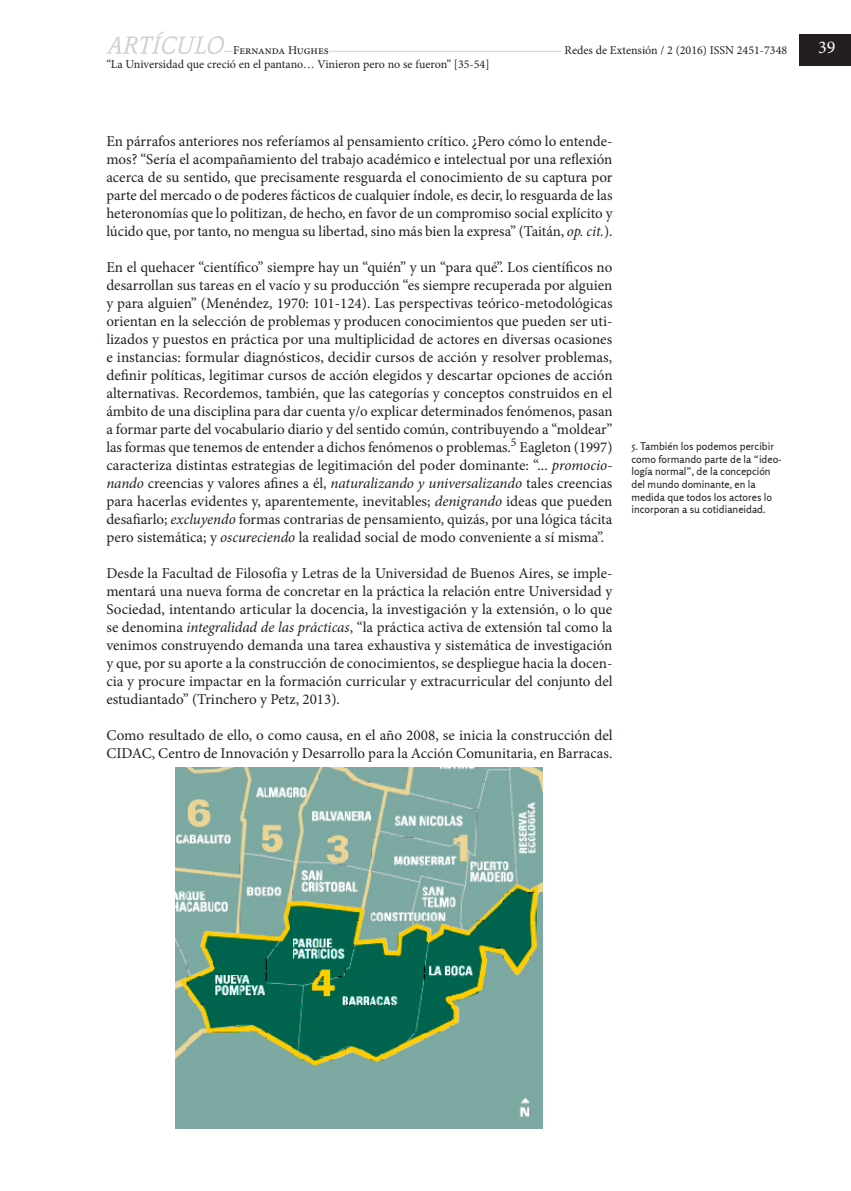
<style>
.page{position:relative;width:851px;height:1191px;background:#fff}
.page>*{position:absolute;margin:0;border:0;box-sizing:border-box;transform-origin:0 0}
.t1{font:18px "Minion Pro";color:#fff}
.Art____Texto_princip{font:15px/18px "Minion Pro";color:#231f20;text-align:justify}
.t2{font:12px "Minion Pro";color:#231f20}
.t3{font:10.5px/12.6px "Rosario";color:#231f20}
.s1{font-style:italic}
</style>
<div class="page">
<hr style="left:106px;top:51px;width:546px;height:1px;background:#d1d2d4">
<div style="left:561px;top:43px;width:226px;height:15px;background:#fff"></div>
<div style="left:799px;top:35px;width:51px;height:31px;background:#231f20"></div>
<div style="left:233px;top:43px;width:95px;height:15px;background:#fff"></div>
<svg style="left:106px;top:31px;width:118px;height:23px"></svg>
<img style="left:176px;top:767px;width:367px;height:361px">
<p class="t2" style="left:233px;top:42px;width:97px">Fernanda Hughes</p>
<p class="t2" style="left:564px;top:42px;width:224px">Redes de Extensión / 2 (2016) ISSN 2451-7348</p>
<p class="t1" style="left:818px;top:36px;width:19px">39</p>
<p class="t2" style="left:106px;top:56px;width:384px">“La Universidad que creció en el pantano… Vinieron pero no se fueron” [35-54]</p>
<p class="Art____Texto_princip" style="left:106px;top:132px;width:507px">En párrafos anteriores nos referíamos al pensamiento crítico. ¿Pero cómo lo entende&shy;mos? “Sería el acompañamiento del trabajo académico e intelectual por una reflexión acerca de su sentido, que precisamente resguarda el conocimiento de su captura por parte del mercado o de poderes fácticos de cualquier índole, es decir, lo resguarda de las heteronomías que lo politizan, de hecho, en favor de un compromiso social explícito y lúcido que, por tanto, no mengua su libertad, sino más bien la expresa” (Taitán, <span class="s1">op. cit.</span>).</p>
<p class="Art____Texto_princip" style="left:106px;top:258px;width:507px">En el quehacer “científico” siempre hay un “quién” y un “para qué”. Los científicos no desarrollan sus tareas en el vacío y su producción “es siempre recuperada por alguien y para alguien” (Menéndez, 1970: 101-124). Las perspectivas teórico-metodológicas orientan en la selección de problemas y producen conocimientos que pueden ser uti&shy;lizados y puestos en práctica por una multiplicidad de actores en diversas ocasiones e instancias: formular diagnósticos, decidir cursos de acción y resolver problemas, definir políticas, legitimar cursos de acción elegidos y descartar opciones de acción alternativas. Recordemos, también, que las categorías y conceptos construidos en el ámbito de una disciplina para dar cuenta y/o explicar determinados fenómenos, pasan a formar parte del vocabulario diario y del sentido común, contribuyendo a “moldear” las formas que tenemos de entender a dichos fenómenos o problemas.<sup>5</sup> Eagleton (1997) caracteriza distintas estrategias de legitimación del poder dominante: “... <span class="s1">promocio&shy;nando</span> creencias y valores afines a él, <span class="s1">naturalizando y universalizando</span> tales creencias para hacerlas evidentes y, aparentemente, inevitables; <span class="s1">denigrando</span> ideas que pueden desafiarlo; <span class="s1">excluyendo</span> formas contrarias de pensamiento, quizás, por una lógica tácita pero sistemática; y <span class="s1">oscureciendo</span> la realidad social de modo conveniente a sí misma”.</p>
<p class="Art____Texto_princip" style="left:106px;top:564px;width:507px">Desde la Facultad de Filosofía y Letras de la Universidad de Buenos Aires, se imple&shy;mentará una nueva forma de concretar en la práctica la relación entre Universidad y Sociedad, intentando articular la docencia, la investigación y la extensión, o lo que se denomina <span class="s1">integralidad de las prácticas</span>, “la práctica activa de extensión tal como la venimos construyendo demanda una tarea exhaustiva y sistemática de investigación y que, por su aporte a la construcción de conocimientos, se despliegue hacia la docen&shy;cia y procure impactar en la formación curricular y extracurricular del conjunto del estudiantado” (Trinchero y Petz, 2013).</p>
<p class="Art____Texto_princip" style="left:106px;top:726px;width:507px">Como resultado de ello, o como causa, en el año 2008, se inicia la construcción del<br>CIDAC, Centro de Innovación y Desarrollo para la Acción Comunitaria, en Barracas.</p>
<p class="t3" style="left:631px;top:440px;width:151px">5. También los podemos percibir como formando parte de la “ideo&shy;logía normal”, de la concepción del mundo dominante, en la medida que todos los actores lo incorporan a su cotidianeidad.</p>
</div>
